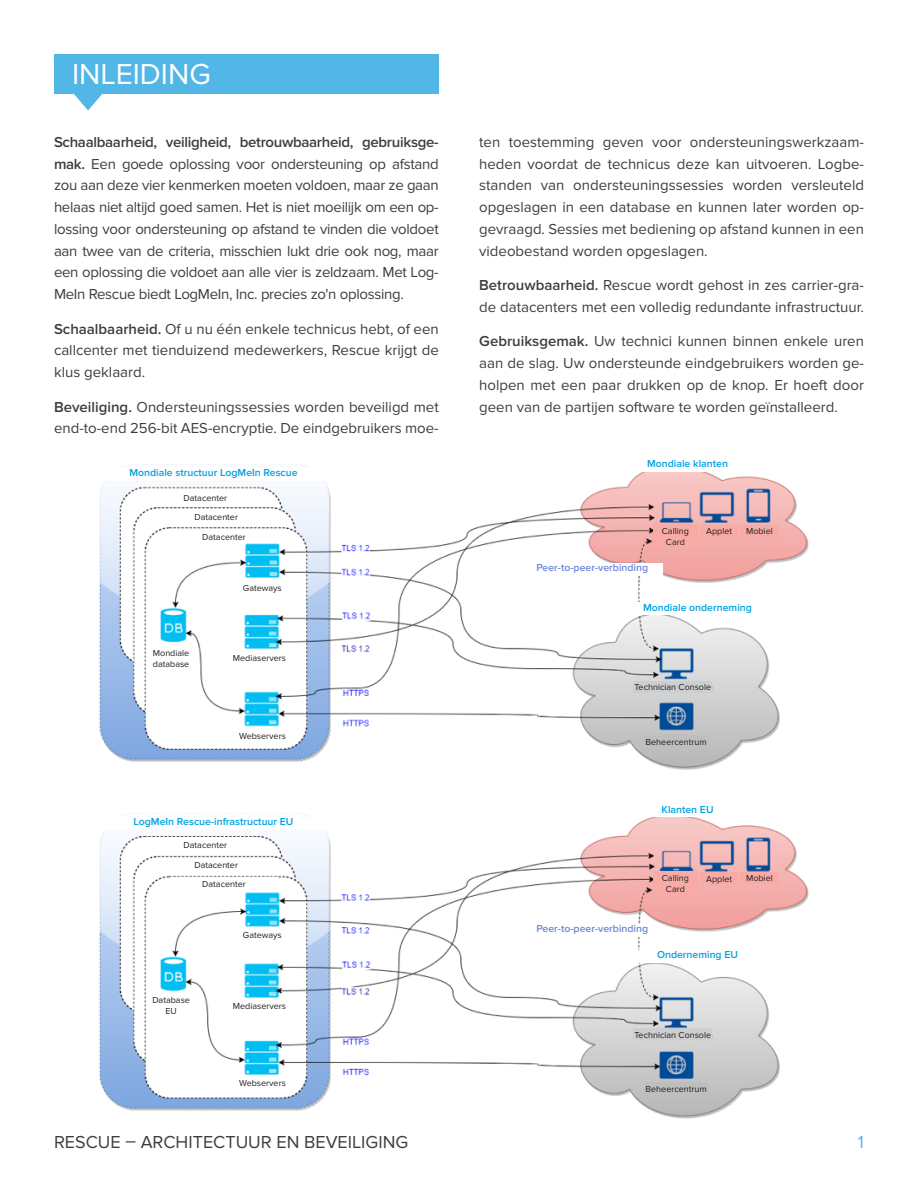
<style>
.page{position:relative;width:918px;height:1188px;background:#fff}
.page>*{position:absolute;margin:0;border:0;box-sizing:border-box;transform-origin:0 0}
.t1{font:30px "Proxima Nova";color:#fff}
.t2{font:18px "Proxima Nova";color:#3e3e3f}
.t3{font:18px "Proxima Nova";color:#52b6e7}
._01_text{font:15px/21.8px "Proxima Nova";color:#3e3e3f;text-align:justify}
.t4{font:600 10.5px "Proxima Nova";color:#00a2df}
.t5{font:600 10.5px "Proxima Nova";color:#6e88d8}
.t6{font:9px/10.8px "Proxima Nova";color:#231f20;text-align:center}
.s1{font-weight:600}
</style>
<div class="page">
<img style="left:100px;top:464px;width:709px;height:655px">
<div style="left:54px;top:54px;width:385px;height:40px;background:#52b6e7"></div>
<svg style="left:74px;top:94px;width:28px;height:16px"></svg>
<div style="left:99px;top:468px;width:229px;height:13px;background:#fff"></div>
<div style="left:634px;top:459px;width:108px;height:12px;background:#fff"></div>
<div style="left:521px;top:563px;width:142px;height:13px;background:#fff"></div>
<div style="left:621px;top:603px;width:153px;height:12px;background:#fff"></div>
<div style="left:151px;top:491px;width:108px;height:12px;background:#fff"></div>
<div style="left:162px;top:511px;width:108px;height:12px;background:#fff"></div>
<div style="left:170px;top:530px;width:108px;height:13px;background:#fff"></div>
<div style="left:149px;top:647px;width:44px;height:22px;background:#fff"></div>
<div style="left:240px;top:581px;width:45px;height:13px;background:#fff"></div>
<div style="left:228px;top:652px;width:63px;height:12px;background:#fff"></div>
<div style="left:231px;top:729px;width:63px;height:12px;background:#fff"></div>
<div style="left:653px;top:524px;width:45px;height:24px;background:#f8aaa5"></div>
<div style="left:701px;top:525px;width:37px;height:12px;background:#f8aaa5"></div>
<div style="left:741px;top:525px;width:37px;height:11px;background:#f8aaa5"></div>
<div style="left:634px;top:681px;width:78px;height:12px;background:#cccecf"></div>
<div style="left:644px;top:735px;width:64px;height:12px;background:#bdbfbf"></div>
<div style="left:99px;top:817px;width:229px;height:12px;background:#fff"></div>
<div style="left:634px;top:805px;width:108px;height:12px;background:#fff"></div>
<div style="left:521px;top:924px;width:142px;height:12px;background:#fff"></div>
<div style="left:621px;top:950px;width:153px;height:12px;background:#fff"></div>
<div style="left:151px;top:838px;width:108px;height:13px;background:#fff"></div>
<div style="left:162px;top:858px;width:108px;height:12px;background:#fff"></div>
<div style="left:170px;top:878px;width:108px;height:12px;background:#fff"></div>
<div style="left:149px;top:995px;width:44px;height:21px;background:#fff"></div>
<div style="left:240px;top:929px;width:45px;height:12px;background:#fff"></div>
<div style="left:228px;top:999px;width:63px;height:12px;background:#fff"></div>
<div style="left:231px;top:1076px;width:63px;height:13px;background:#fff"></div>
<div style="left:653px;top:871px;width:45px;height:24px;background:#f8aaa5"></div>
<div style="left:701px;top:872px;width:37px;height:12px;background:#f8aaa5"></div>
<div style="left:741px;top:872px;width:37px;height:12px;background:#f8aaa5"></div>
<div style="left:634px;top:1028px;width:78px;height:12px;background:#cccecf"></div>
<div style="left:644px;top:1082px;width:64px;height:12px;background:#bdbfbf"></div>
<p class="t1" style="left:72px;top:56px;width:140px">INLEIDING</p>
<p class="_01_text" style="left:54px;top:131px;width:386px"><span class="s1">Schaalbaarheid, veiligheid, betrouwbaarheid, gebruiksge&shy;mak.</span> Een goede oplossing voor ondersteuning op afstand zou aan deze vier kenmerken moeten voldoen, maar ze gaan helaas niet altijd goed samen. Het is niet moeilijk om een op&shy;lossing voor ondersteuning op afstand te vinden die voldoet aan twee van de criteria, misschien lukt drie ook nog, maar een oplossing die voldoet aan alle vier is zeldzaam. Met Log-MeIn Rescue biedt LogMeIn, Inc. precies zo'n oplossing.</p>
<p class="_01_text" style="left:54px;top:318px;width:386px"><span class="s1">Schaalbaarheid.</span> Of u nu één enkele technicus hebt, of een callcenter met tienduizend medewerkers, Rescue krijgt de klus geklaard.</p>
<p class="_01_text" style="left:54px;top:396px;width:386px"><span class="s1">Beveiliging.</span> Ondersteuningssessies worden beveiligd met end-to-end 256-bit AES-encryptie. De eindgebruikers moe-</p>
<p class="t4" style="left:129px;top:467px;width:170px">Mondiale structuur LogMeIn Rescue</p>
<p class="t6" style="left:184px;top:492px;width:45px">Datacenter</p>
<p class="t6" style="left:194px;top:512px;width:45px">Datacenter</p>
<p class="t6" style="left:202px;top:532px;width:45px">Datacenter</p>
<p class="t6" style="left:153px;top:648px;width:38px;text-align:left">Mondiale database</p>
<p class="t6" style="left:243px;top:583px;width:40px">Gateways</p>
<p class="t6" style="left:233px;top:653px;width:55px">Mediaservers</p>
<p class="t6" style="left:239px;top:730px;width:48px">Webservers</p>
<p class="t4" style="left:134px;top:816px;width:161px">LogMeIn Rescue-infrastructuur EU</p>
<p class="t6" style="left:184px;top:840px;width:45px">Datacenter</p>
<p class="t6" style="left:194px;top:859px;width:45px">Datacenter</p>
<p class="t6" style="left:202px;top:879px;width:45px">Datacenter</p>
<p class="t6" style="left:152px;top:995px;width:39px">Database<br>EU</p>
<p class="t6" style="left:243px;top:930px;width:40px">Gateways</p>
<p class="t6" style="left:233px;top:1000px;width:55px">Mediaservers</p>
<p class="t6" style="left:239px;top:1078px;width:48px">Webservers</p>
<p class="_01_text" style="left:479px;top:131px;width:386px">ten toestemming geven voor ondersteuningswerkzaam&shy;heden voordat de technicus deze kan uitvoeren. Logbe&shy;standen van ondersteuningssessies worden versleuteld opgeslagen in een database en kunnen later worden op&shy;gevraagd. Sessies met bediening op afstand kunnen in een videobestand worden opgeslagen.</p>
<p class="_01_text" style="left:479px;top:274px;width:386px"><span class="s1">Betrouwbaarheid.</span> Rescue wordt gehost in zes carrier-gra&shy;de datacenters met een volledig redundante infrastructuur.</p>
<p class="_01_text" style="left:479px;top:331px;width:386px"><span class="s1">Gebruiksgemak.</span> Uw technici kunnen binnen enkele uren aan de slag. Uw ondersteunde eindgebruikers worden ge&shy;holpen met een paar drukken op de knop. Er hoeft door geen van de partijen software te worden geïnstalleerd.</p>
<p class="t4" style="left:647px;top:458px;width:82px">Mondiale klanten</p>
<p class="t6" style="left:662px;top:526px;width:29px">Calling<br>Card</p>
<p class="t6" style="left:706px;top:526px;width:27px">Applet</p>
<p class="t6" style="left:746px;top:526px;width:28px">Mobiel</p>
<p class="t5" style="left:536px;top:562px;width:113px">Peer-to-peer-verbinding</p>
<p class="t4" style="left:643px;top:601px;width:110px">Mondiale onderneming</p>
<p class="t6" style="left:635px;top:682px;width:78px">Technician Console</p>
<p class="t6" style="left:646px;top:736px;width:63px">Beheercentrum</p>
<p class="t4" style="left:661px;top:803px;width:54px">Klanten EU</p>
<p class="t6" style="left:662px;top:873px;width:29px">Calling<br>Card</p>
<p class="t6" style="left:706px;top:873px;width:27px">Applet</p>
<p class="t6" style="left:746px;top:873px;width:28px">Mobiel</p>
<p class="t5" style="left:536px;top:923px;width:113px">Peer-to-peer-verbinding</p>
<p class="t4" style="left:657px;top:949px;width:83px">Onderneming EU</p>
<p class="t6" style="left:635px;top:1029px;width:78px">Technician Console</p>
<p class="t6" style="left:646px;top:1084px;width:63px">Beheercentrum</p>
<p class="t2" style="left:54px;top:1131px;width:356px">RESCUE – ARCHITECTUUR EN BEVEILIGING</p>
<p class="t3" style="left:858px;top:1131px;width:8px">1</p>
</div>
